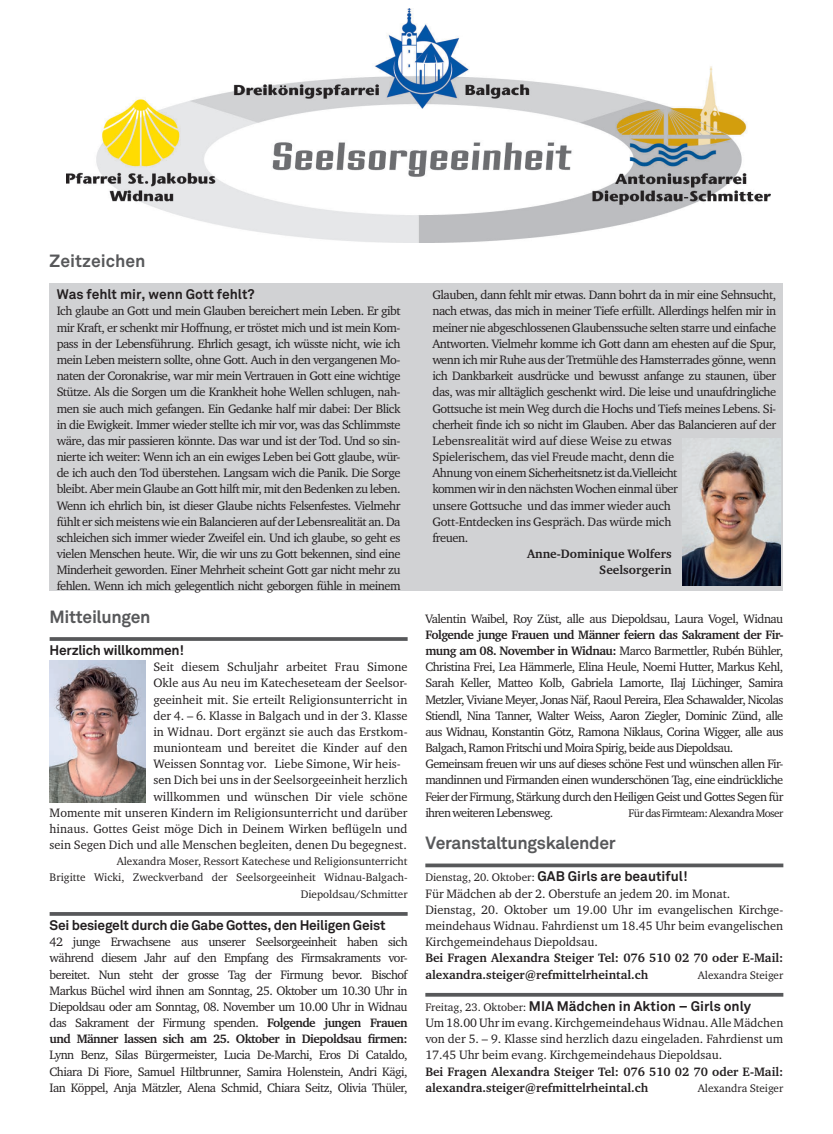
<style>
.page{position:relative;width:833px;height:1134px;background:#fff}
.page>*{position:absolute;margin:0;border:0;box-sizing:border-box;transform-origin:0 0}
.t1{font:700 17.5px "Akkurat";letter-spacing:-.02em;color:#57585a}
.t2{font:700 17.5px "Akkurat";color:#57585a}
.t3{font:700 13.75px "Akkurat";color:#231f20}
.t4{font:700 13.75px "Akkurat";letter-spacing:-.02em;color:#231f20}
.t5{font:12.5px/16.1px "Charter ITC Std";letter-spacing:-.04em;color:#231f20;text-align:justify}
.t6{font:12.5px/16.1px "Charter ITC Std";color:#231f20}
.t7{font:700 12.5px/16.1px "Charter ITC Std";color:#231f20}
.t8{font:700 12.5px/16.1px "Charter ITC Std";letter-spacing:-.04em;color:#231f20}
.t9{font:12.5px "Charter ITC Std";letter-spacing:-.02em;color:#231f20}
.t10{font:11.25px "Charter ITC Std";color:#231f20}
.t11{font:11.25px "Charter ITC Std";letter-spacing:-.05em;color:#231f20}
.s1{font-weight:400}
.s2{font-family:"Charter ITC Std";font-weight:400;font-size:11.25px}
</style>
<div class="page">
<div style="left:50px;top:283px;width:733px;height:307px;background:#d1d2d4"></div>
<img style="left:66px;top:8px;width:704px;height:235px">
<svg style="left:425px;top:863px;width:358px;height:4px"></svg>
<svg style="left:425px;top:993px;width:358px;height:4px"></svg>
<img style="left:682px;top:439px;width:98px;height:147px">
<svg style="left:50px;top:637px;width:357px;height:4px"></svg>
<svg style="left:50px;top:912px;width:357px;height:4px"></svg>
<img style="left:50px;top:661px;width:95px;height:142px">
<p class="t2" style="left:50px;top:250px;width:97px">Zeitzeichen</p>
<p class="t3" style="left:57px;top:286px;width:200px">Was fehlt mir, wenn Gott fehlt?</p>
<p class="t5" style="left:57px;top:303px;width:345px">Ich glaube an Gott und mein Glauben bereichert mein Leben. Er gibt mir Kraft, er schenkt mir Hoffnung, er tröstet mich und ist mein Kom&shy;pass in der Lebensführung. Ehrlich gesagt, ich wüsste nicht, wie ich mein Leben meistern sollte, ohne Gott. Auch in den vergangenen Mo&shy;naten der Coronakrise, war mir mein Vertrauen in Gott eine wichtige Stütze. Als die Sorgen um die Krankheit hohe Wellen schlugen, nah&shy;men sie auch mich gefangen. Ein Gedanke half mir dabei: Der Blick in die Ewigkeit. Immer wieder stellte ich mir vor, was das Schlimmste wäre, das mir passieren könnte. Das war und ist der Tod. Und so sin&shy;nierte ich weiter: Wenn ich an ein ewiges Leben bei Gott glaube, wür&shy;de ich auch den Tod überstehen. Langsam wich die Panik. Die Sorge bleibt. Aber mein Glaube an Gott hilft mir, mit den Bedenken zu leben.</p>
<p class="t5" style="left:57px;top:497px;width:345px">Wenn ich ehrlich bin, ist dieser Glaube nichts Felsenfestes. Vielmehr fühlt er sich meistens wie ein Balancieren auf der Lebensrealität an. Da schleichen sich immer wieder Zweifel ein. Und ich glaube, so geht es vielen Menschen heute. Wir, die wir uns zu Gott bekennen, sind eine Minderheit geworden. Einer Mehrheit scheint Gott gar nicht mehr zu fehlen. Wenn ich mich gelegentlich nicht geborgen fühle in meinem</p>
<p class="t1" style="left:50px;top:605px;width:102px">Mitteilungen</p>
<p class="t4" style="left:50px;top:641px;width:136px">Herzlich willkommen!</p>
<p class="t6" style="left:153px;top:659px;width:256px">Seit diesem Schuljahr arbeitet Frau Simone</p>
<p class="t6" style="left:153px;top:675px;width:256px">Okle aus Au neu im Katecheseteam der Seelsor-</p>
<p class="t6" style="left:153px;top:691px;width:256px">geeinheit mit. Sie erteilt Religionsunterricht in</p>
<p class="t6" style="left:153px;top:707px;width:256px">der 4. – 6. Klasse in Balgach und in der 3. Klasse</p>
<p class="t6" style="left:153px;top:723px;width:256px">in Widnau. Dort ergänzt sie auch das Erstkom-</p>
<p class="t6" style="left:153px;top:739px;width:256px">munionteam und bereitet die Kinder auf den</p>
<p class="t6" style="left:153px;top:756px;width:249px">Weissen Sonntag vor. Liebe Simone, Wir heis-</p>
<p class="t6" style="left:153px;top:772px;width:256px">sen Dich bei uns in der Seelsorgeeinheit herzlich</p>
<p class="t5" style="left:50px;top:788px;width:359px;text-indent:104px">willkommen und wünschen Dir viele schöne Momente mit unseren Kindern im Religionsunterricht und darüber hinaus. Gottes Geist möge Dich in Deinem Wirken beflügeln und sein Segen Dich und alle Menschen begleiten, denen Du begegnest.</p>
<p class="t10" style="left:117px;top:854px;width:292px">Alexandra Moser, Ressort Katechese und Religionsunterricht</p>
<p class="t10" style="left:50px;top:870px;width:359px">Brigitte Wicki, Zweckverband der Seelsorgeeinheit Widnau-Balgach-</p>
<p class="t10" style="left:301px;top:887px;width:108px">Diepoldsau/Schmitter</p>
<p class="t4" style="left:50px;top:916px;width:337px">Sei besiegelt durch die Gabe Gottes, den Heiligen Geist</p>
<p class="t5" style="left:50px;top:934px;width:359px">42 junge Erwachsene aus unserer Seelsorgeeinheit haben sich während diesem Jahr auf den Empfang des Firmsakraments vor&shy;bereitet. Nun steht der grosse Tag der Firmung bevor. Bischof</p>
<p class="t5" style="left:50px;top:982px;width:359px">Markus Büchel wird ihnen am Sonntag, 25. Oktober um 10.30 Uhr in<br>Diepoldsau oder am Sonntag, 08. November um 10.00 Uhr in Widnau</p>
<p class="t8" style="left:50px;top:1014px;width:359px"><span class="s1">das Sakrament der Firmung spenden.</span> Folgende jungen Frauen und Männer lassen sich am 25. Oktober in Diepoldsau firmen:</p>
<p class="t5" style="left:50px;top:1047px;width:359px">Lynn Benz, Silas Bürgermeister, Lucia De-Marchi, Eros Di Cataldo,</p>
<p class="t5" style="left:50px;top:1063px;width:359px">Chiara Di Fiore, Samuel Hiltbrunner, Samira Holenstein, Andri Kägi,<br>Ian Köppel, Anja Mätzler, Alena Schmid, Chiara Seitz, Olivia Thüler,</p>
<p class="t5" style="left:432px;top:287px;width:345px">Glauben, dann fehlt mir etwas. Dann bohrt da in mir eine Sehnsucht, nach etwas, das mich in meiner Tiefe erfüllt. Allerdings helfen mir in meiner nie abgeschlossenen Glaubenssuche selten starre und einfache Antworten. Vielmehr komme ich Gott dann am ehesten auf die Spur, wenn ich mir Ruhe aus der Tretmühle des Hamsterrades gönne, wenn ich Dankbarkeit ausdrücke und bewusst anfange zu staunen, über das, was mir alltäglich geschenkt wird. Die leise und unaufdringliche Gottsuche ist mein Weg durch die Hochs und Tiefs meines Lebens. Si&shy;cherheit finde ich so nicht im Glauben. Aber das Balancieren auf der Lebensrealität wird auf diese Weise zu etwas</p>
<p class="t9" style="left:432px;top:449px;width:243px">Spielerischem, das viel Freude macht, denn die</p>
<p class="t5" style="left:432px;top:465px;width:246px">Ahnung von einem Sicherheitsnetz ist da.Vielleicht</p>
<p class="t5" style="left:432px;top:481px;width:247px">kommen wir in den nächsten Wochen einmal über</p>
<p class="t9" style="left:432px;top:497px;width:240px">unsere Gottsuche und das immer wieder auch</p>
<p class="t9" style="left:432px;top:514px;width:240px">Gott-Entdecken ins Gespräch. Das würde mich</p>
<p class="t5" style="left:432px;top:529px;width:37px">freuen.</p>
<p class="t7" style="left:527px;top:546px;width:146px">Anne-Dominique Wolfers</p>
<p class="t7" style="left:599px;top:562px;width:74px">Seelsorgerin</p>
<p class="t5" style="left:425px;top:610px;width:359px">Valentin Waibel, Roy Züst, alle aus Diepoldsau, Laura Vogel, Widnau</p>
<p class="t8" style="left:425px;top:626px;width:359px">Folgende junge Frauen und Männer feiern das Sakrament der Fir&shy;mung am 08. November in Widnau: <span class="s1">Marco Barmettler, Rubén Bühler,</span></p>
<p class="t5" style="left:425px;top:659px;width:359px">Christina Frei, Lea Hämmerle, Elina Heule, Noemi Hutter, Markus Kehl,<br>Sarah Keller, Matteo Kolb, Gabriela Lamorte, Ilaj Lüchinger, Samira</p>
<p class="t5" style="left:425px;top:691px;width:359px">Metzler, Viviane Meyer, Jonas Näf, Raoul Pereira, Elea Schawalder, Nicolas</p>
<p class="t5" style="left:425px;top:707px;width:359px">Stiendl, Nina Tanner, Walter Weiss, Aaron Ziegler, Dominic Zünd, alle aus Widnau, Konstantin Götz, Ramona Niklaus, Corina Wigger, alle aus</p>
<p class="t5" style="left:425px;top:740px;width:309px">Balgach, Ramon Fritschi und Moira Spirig, beide aus Diepoldsau.</p>
<p class="t5" style="left:425px;top:756px;width:359px">Gemeinsam freuen wir uns auf dieses schöne Fest und wünschen allen Fir&shy;mandinnen und Firmanden einen wunderschönen Tag, eine eindrückliche Feier der Firmung, Stärkung durch den Heiligen Geist und Gottes Segen für ihren weiteren Lebensweg.</p>
<p class="t11" style="left:628px;top:806px;width:156px">Für das Firmteam: Alexandra Moser</p>
<p class="t1" style="left:425px;top:832px;width:192px">Veranstaltungskalender</p>
<p class="t3" style="left:425px;top:868px;width:264px"><span class="s2">Dienstag, 20. Oktober:</span> GAB Girls are beautiful!</p>
<p class="t6" style="left:425px;top:885px;width:306px">Für Mädchen ab der 2. Oberstufe an jedem 20. im Monat.</p>
<p class="t6" style="left:425px;top:901px;width:359px">Dienstag, 20. Oktober um 19.00 Uhr im evangelischen Kirchge&shy;meindehaus Widnau. Fahrdienst um 18.45 Uhr beim evangelischen</p>
<p class="t6" style="left:425px;top:934px;width:174px">Kirchgemeindehaus Diepoldsau.</p>
<p class="t7" style="left:425px;top:950px;width:359px">Bei Fragen Alexandra Steiger Tel: 076 510 02 70 oder E-Mail: alexandra.steiger@refmittelrheintal.ch</p>
<p class="t10" style="left:698px;top:968px;width:87px">Alexandra Steiger</p>
<p class="t3" style="left:425px;top:997px;width:327px"><span class="s2">Freitag, 23. Oktober:</span> MIA Mädchen in Aktion – Girls only</p>
<p class="t5" style="left:425px;top:1014px;width:359px">Um 18.00 Uhr im evang. Kirchgemeindehaus Widnau. Alle Mädchen von der 5. – 9. Klasse sind herzlich dazu eingeladen. Fahrdienst um 17.45 Uhr beim evang. Kirchgemeindehaus Diepoldsau.</p>
<p class="t7" style="left:425px;top:1063px;width:359px">Bei Fragen Alexandra Steiger Tel: 076 510 02 70 oder E-Mail: alexandra.steiger@refmittelrheintal.ch</p>
<p class="t10" style="left:698px;top:1081px;width:87px">Alexandra Steiger</p>
</div>
